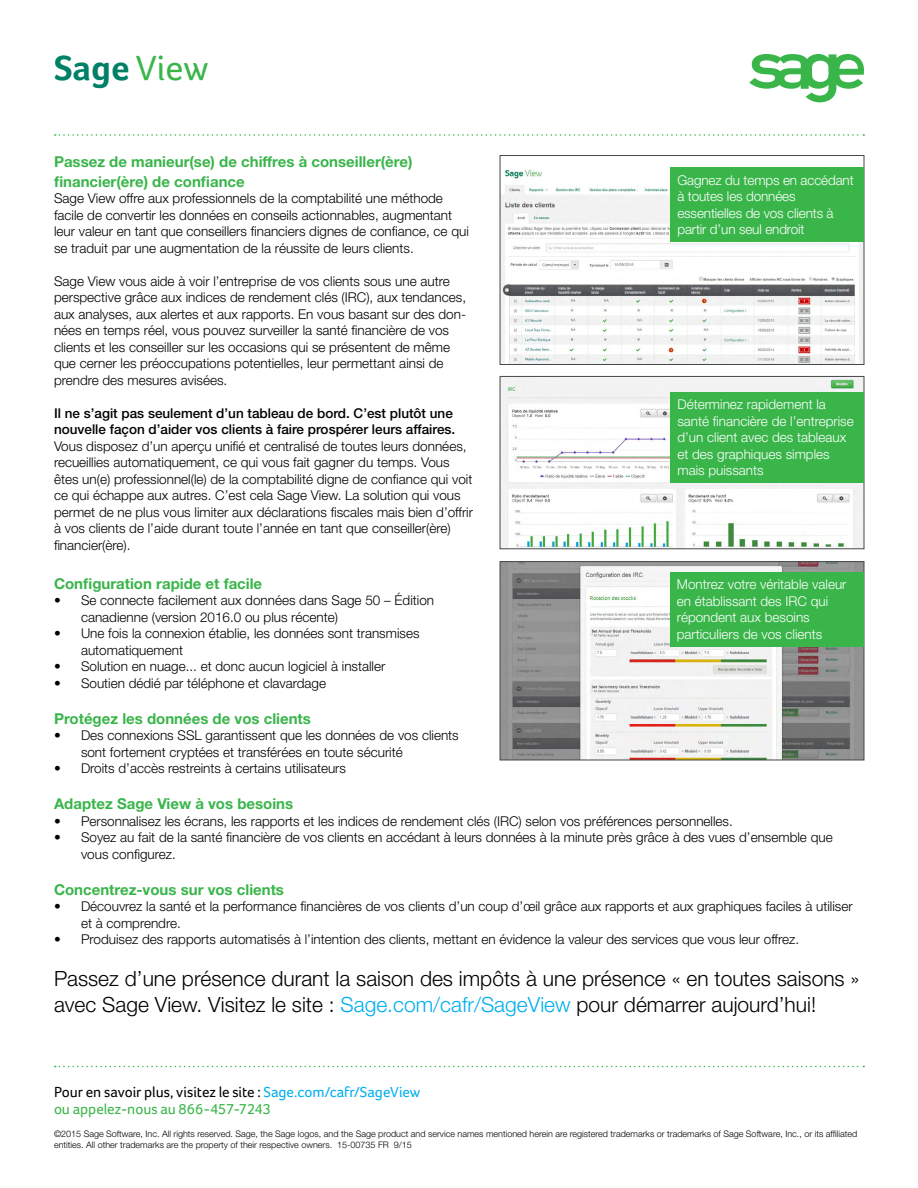
<style>
.page{position:relative;width:918px;height:1188px;background:#fff}
.page>*{position:absolute;margin:0;border:0;box-sizing:border-box;transform-origin:0 0}
.t1{font:700 36px "Foco";color:#008066}
.t2{font:300 21px/25.5px "Helvetica Neue";color:#000}
.t3{font:700 15px/19.5px "Helvetica Neue";color:#39b54a}
.t4{font:15px/16.5px "Foco";letter-spacing:-.005em;color:#000}
.t5{font:300 13.5px/16.5px "Helvetica Neue";color:#000}
.t6{font:300 13.5px/16.5px "Helvetica Neue";color:#fff}
.t7{font:500 13.5px/16.5px "Helvetica Neue";color:#000}
.t8{font:300 9px/10.8px "Helvetica Neue";color:#000}
.s1{font-weight:400;color:#39b54a}
.s2{color:#00aeef}
.s3{color:#39b54a}
</style>
<div class="page">
<svg style="left:55px;top:134px;width:809px;height:2px"></svg>
<svg style="left:55px;top:1066px;width:809px;height:1px"></svg>
<svg style="left:749px;top:54px;width:115px;height:48px"></svg>
<img style="left:502px;top:563px;width:360px;height:195px">
<div style="left:500px;top:561px;width:364px;height:199px;border:1px solid #454849"></div>
<img style="left:502px;top:378px;width:360px;height:169px">
<div style="left:500px;top:376px;width:364px;height:173px;border:1px solid #454849"></div>
<img style="left:502px;top:167px;width:360px;height:196px">
<div style="left:500px;top:155px;width:364px;height:210px;border:1px solid #454849"></div>
<div style="left:671px;top:392px;width:193px;height:91px;background:#39b54a"></div>
<div style="left:671px;top:168px;width:193px;height:74px;background:#39b54a"></div>
<div style="left:670px;top:572px;width:193px;height:75px;background:#39b54a"></div>
<h1 class="t1" style="left:54px;top:46px;width:156px">Sage <span class="s1">View</span></h1>
<p class="t3" style="left:54px;top:152px;width:360px">Passez de manieur(se) de chiffres à conseiller(ère) financier(ère) de confiance</p>
<p class="t5" style="left:54px;top:190px;width:416px">Sage View offre aux professionnels de la comptabilité une méthode facile de convertir les données en conseils actionnables, augmentant leur valeur en tant que conseillers financiers dignes de confiance, ce qui se traduit par une augmentation de la réussite de leurs clients.</p>
<p class="t5" style="left:54px;top:272px;width:414px">Sage View vous aide à voir l’entreprise de vos clients sous une autre perspective grâce aux indices de rendement clés (IRC), aux tendances, aux analyses, aux alertes et aux rapports. En vous basant sur des don&shy;nées en temps réel, vous pouvez surveiller la santé financière de vos clients et les conseiller sur les occasions qui se présentent de même que cerner les préoccupations potentielles, leur permettant ainsi de prendre des mesures avisées.</p>
<p class="t7" style="left:54px;top:405px;width:403px">Il ne s’agit pas seulement d’un tableau de bord. C’est plutôt une nouvelle façon d’aider vos clients à faire prospérer leurs affaires.</p>
<p class="t5" style="left:54px;top:437px;width:421px">Vous disposez d’un aperçu unifié et centralisé de toutes leurs données, recueillies automatiquement, ce qui vous fait gagner du temps. Vous êtes un(e) professionnel(le) de la comptabilité digne de confiance qui voit ce qui échappe aux autres. C’est cela Sage View. La solution qui vous permet de ne plus vous limiter aux déclarations fiscales mais bien d’offrir à vos clients de l’aide durant toute l’année en tant que conseiller(ère) financier(ère).</p>
<p class="t3" style="left:54px;top:573px;width:210px">Configuration rapide et facile</p>
<p class="t5" style="left:81px;top:592px;width:355px;text-indent:-27px">• Se connecte facilement aux données dans Sage 50 – Édition canadienne (version 2016.0 ou plus récente)</p>
<p class="t5" style="left:81px;top:625px;width:340px;text-indent:-27px">• Une fois la connexion établie, les données sont transmises automatiquement</p>
<p class="t5" style="left:54px;top:658px;width:333px">• Solution en nuage... et donc aucun logiciel à installer</p>
<p class="t5" style="left:54px;top:674px;width:274px">• Soutien dédié par téléphone et clavardage</p>
<p class="t3" style="left:54px;top:708px;width:258px">Protégez les données de vos clients</p>
<p class="t5" style="left:81px;top:727px;width:379px;text-indent:-27px">• Des connexions SSL garantissent que les données de vos clients sont fortement cryptées et transférées en toute sécurité</p>
<p class="t5" style="left:54px;top:760px;width:294px">• Droits d’accès restreints à certains utilisateurs</p>
<p class="t3" style="left:54px;top:794px;width:241px">Adaptez Sage View à vos besoins</p>
<p class="t5" style="left:54px;top:812px;width:680px">• Personnalisez les écrans, les rapports et les indices de rendement clés (IRC) selon vos préférences personnelles.</p>
<p class="t5" style="left:81px;top:829px;width:753px;text-indent:-27px">• Soyez au fait de la santé financière de vos clients en accédant à leurs données à la minute près grâce à des vues d’ensemble que vous configurez.</p>
<p class="t3" style="left:54px;top:879px;width:232px">Concentrez-vous sur vos clients</p>
<p class="t5" style="left:81px;top:898px;width:773px;text-indent:-27px">• Découvrez la santé et la performance financières de vos clients d’un coup d’œil grâce aux rapports et aux graphiques faciles à utiliser et à comprendre.</p>
<p class="t5" style="left:54px;top:931px;width:747px">• Produisez des rapports automatisés à l’intention des clients, mettant en évidence la valeur des services que vous leur offrez.</p>
<h2 class="t2" style="left:54px;top:966px;width:807px">Passez d’une présence durant la saison des impôts à une présence « en toutes saisons » avec Sage View. Visitez le site : <span class="s2">Sage.com/cafr/SageView</span> pour démarrer aujourd’hui!</h2>
<p class="t6" style="left:677px;top:172px;width:178px">Gagnez du temps en accédant à toutes les données essentielles de vos clients à partir d’un seul endroit</p>
<p class="t6" style="left:677px;top:396px;width:178px">Déterminez rapidement la santé financière de l’entreprise d’un client avec des tableaux et des graphiques simples mais puissants</p>
<p class="t6" style="left:677px;top:576px;width:171px">Montrez votre véritable valeur en établissant des IRC qui répondent aux besoins particuliers de vos clients</p>
<p class="t4" style="left:54px;top:1084px;width:368px">Pour en savoir plus, visitez le site : <span class="s2">Sage.com/cafr/SageView </span><span class="s3">ou appelez-nous au 866-457-7243</span></p>
<p class="t8" style="left:54px;top:1128px;width:805px">©2015 Sage Software, Inc. All rights reserved. Sage, the Sage logos, and the Sage product and service names mentioned herein are registered trademarks or trademarks of Sage Software, Inc., or its affiliated entities. All other trademarks are the property of their respective owners. 15-00735 FR 9/15</p>
</div>
